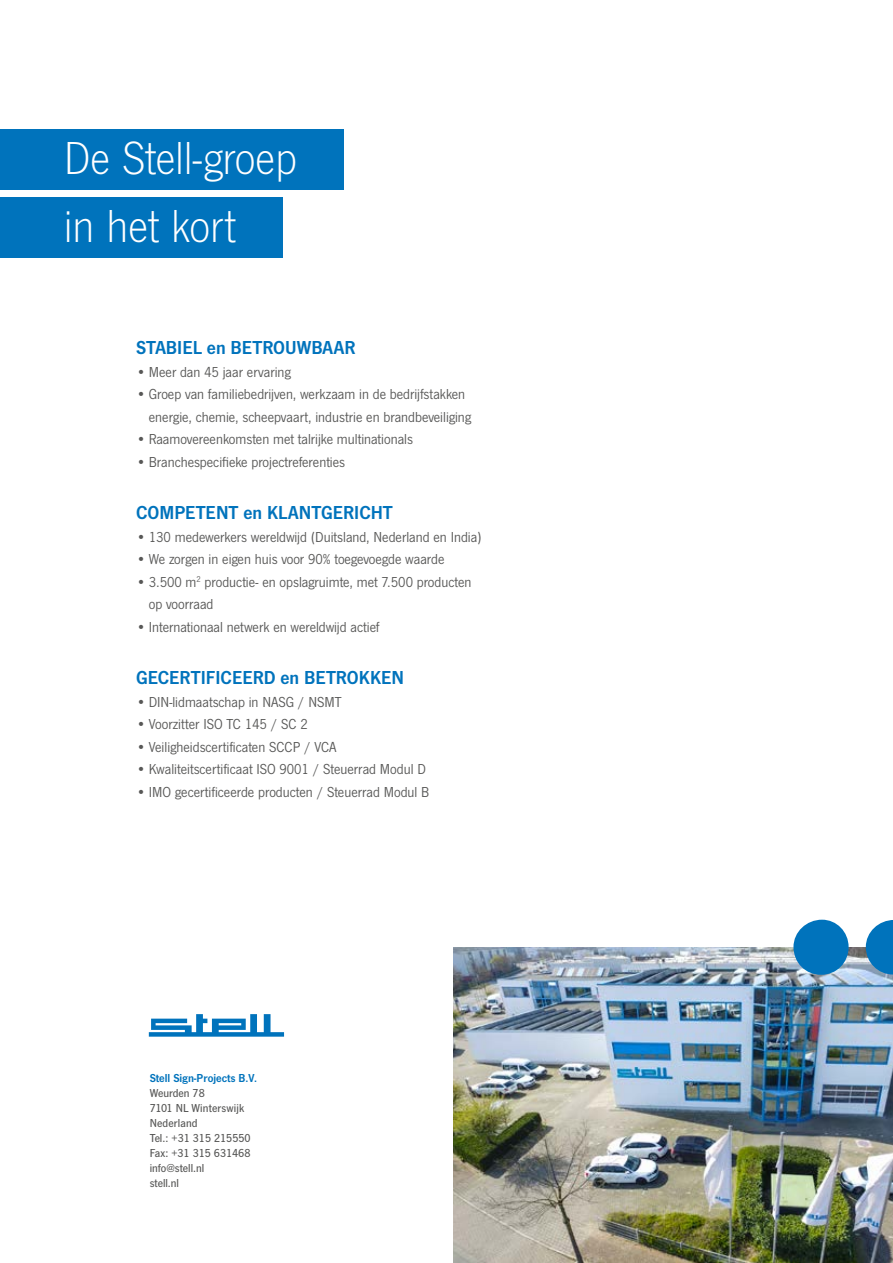
<style>
.page{position:relative;width:893px;height:1263px;background:#fff}
.page>*{position:absolute;margin:0;border:0;box-sizing:border-box;transform-origin:0 0}
.t1{font:300 48px/67.5px "News Got";color:#fff}
.t2{font:19.5px "News Got Dem";color:#0073bc}
.t3{font:15px/22.5px "News Got";color:#575756}
.t4{font:500 12px/15px "News Got";color:#575756}
.t5{font:12px "News Got Dem";color:#0073bc}
</style>
<div class="page">
<img style="left:453px;top:948px;width:440px;height:315px">
<div style="left:793px;top:920px;width:56px;height:55px;background:#0073bc;border-radius:50%"></div>
<svg style="left:866px;top:920px;width:27px;height:54px"></svg>
<svg style="left:149px;top:1014px;width:135px;height:23px"></svg>
<div style="left:0;top:129px;width:344px;height:61px;background:#0073bc"></div>
<div style="left:0;top:197px;width:283px;height:60px;background:#0073bc"></div>
<h1 class="t1" style="left:64px;top:125px;width:235px">De Stell-groep in het kort</h1>
<h2 class="t2" style="left:136px;top:336px;width:221px">STABIEL en BETROUWBAAR</h2>
<p class="t3" style="left:136px;top:361px;width:156px">• Meer dan 45 jaar ervaring</p>
<p class="t3" style="left:149px;top:383px;width:324px;text-indent:-13px">• Groep van familiebedrijven, werkzaam in de bedrijfstakken energie, chemie, scheepvaart, industrie en brandbeveiliging</p>
<p class="t3" style="left:136px;top:428px;width:279px">• Raamovereenkomsten met talrijke multinationals</p>
<p class="t3" style="left:136px;top:451px;width:211px">• Branchespecifieke projectreferenties</p>
<h2 class="t2" style="left:136px;top:501px;width:258px">COMPETENT en KLANTGERICHT</h2>
<p class="t3" style="left:136px;top:526px;width:347px">• 130 medewerkers wereldwijd (Duitsland, Nederland en India)</p>
<p class="t3" style="left:136px;top:548px;width:310px">• We zorgen in eigen huis voor 90% toegevoegde waarde</p>
<p class="t3" style="left:149px;top:571px;width:324px;text-indent:-13px">• 3.500 m<sup>2</sup> productie- en opslagruimte, met 7.500 producten op voorraad</p>
<p class="t3" style="left:136px;top:616px;width:245px">• Internationaal netwerk en wereldwijd actief</p>
<h2 class="t2" style="left:136px;top:666px;width:270px">GECERTIFICEERD en BETROKKEN</h2>
<p class="t3" style="left:136px;top:691px;width:207px">• DIN-lidmaatschap in NASG / NSMT</p>
<p class="t3" style="left:136px;top:713px;width:173px">• Voorzitter ISO TC 145 / SC 2</p>
<p class="t3" style="left:136px;top:736px;width:202px">• Veiligheidscertificaten SCCP / VCA</p>
<p class="t3" style="left:136px;top:758px;width:291px">• Kwaliteitscertificaat ISO 9001 / Steuerrad Modul D</p>
<p class="t3" style="left:136px;top:781px;width:295px">• IMO gecertificeerde producten / Steuerrad Modul B</p>
<p class="t5" style="left:150px;top:1071px;width:109px">Stell Sign-Projects B.V.</p>
<p class="t4" style="left:150px;top:1085px;width:102px">Weurden 78<br>7101 NL Winterswijk<br>Nederland<br>Tel.: +31 315 215550<br>Fax: +31 315 631468 info@stell.nl<br>stell.nl</p>
</div>
